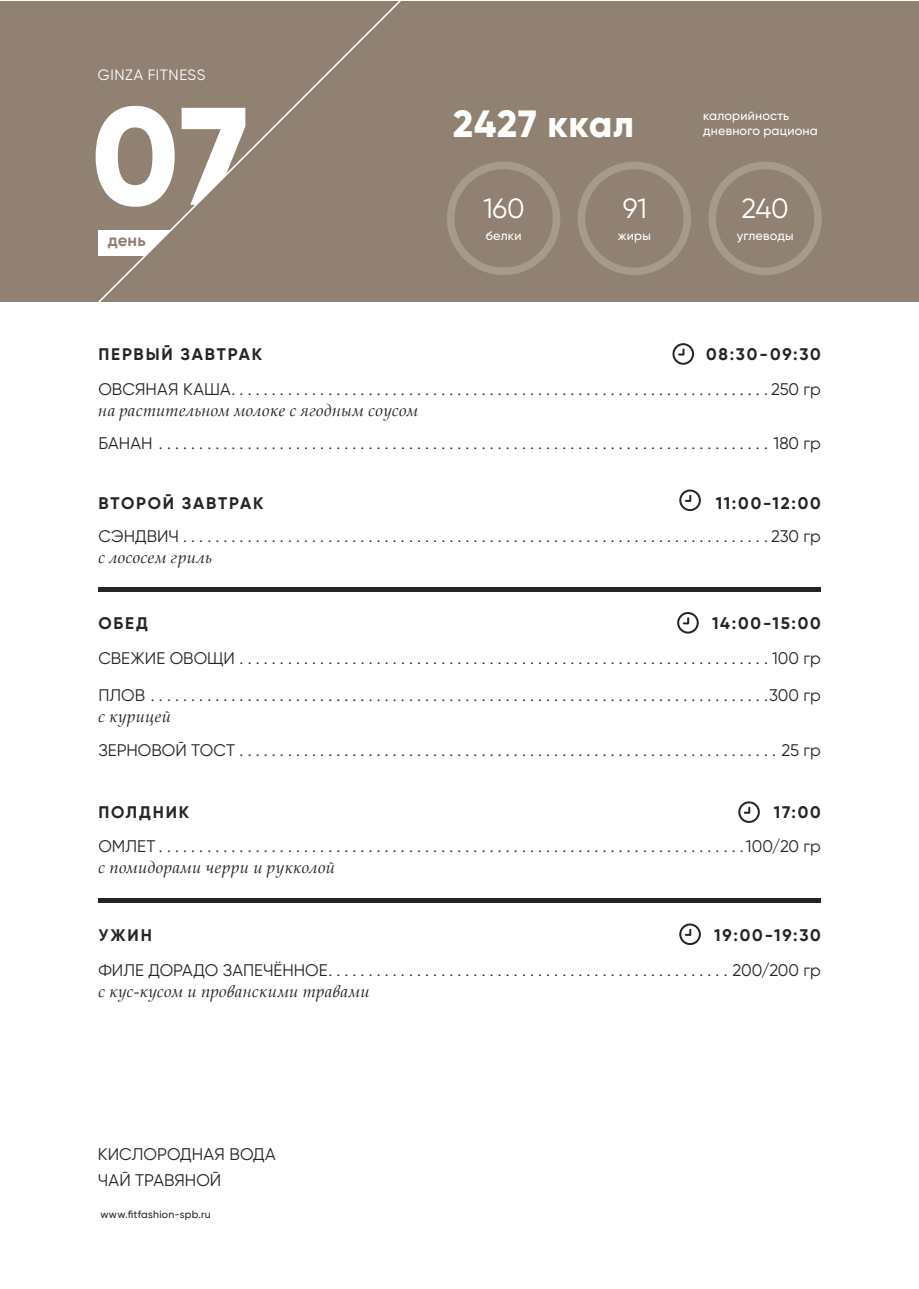
<style>
.page{position:relative;width:919px;height:1289px;background:#fff}
.page>*{position:absolute;margin:0;border:0;box-sizing:border-box;transform-origin:0 0}
.t1{font:800 138.6px "Gilroy";color:#fff}
.t2{font:800 37.95px "Gilroy";letter-spacing:.02em;color:#fff}
.t3{font:27.75px "Gilroy";letter-spacing:-.005em;color:#fff}
.t4{font:16.8px/25.2px "Gilroy";color:#222628}
.t5{font:italic 16.8px "Book Antiqua";letter-spacing:.02em;color:#222628}
.t6{font:700 16.8px "Gilroy";letter-spacing:.11em;color:#222628}
.t7{font:700 16.8px "Gilroy";color:#908172}
.t8{font:15px "Gilroy";letter-spacing:.035em;color:#fff}
.t9{font:500 12.6px/15.1px "Gilroy";letter-spacing:.015em;color:#fff}
.t10{font:500 10.5px "Gilroy";letter-spacing:.02em;color:#222527}
</style>
<div class="page">
<div style="left:0;top:1px;width:918px;height:300px;background:#908172"></div>
<svg style="left:447px;top:162px;width:113px;height:113px"></svg>
<svg style="left:578px;top:162px;width:113px;height:113px"></svg>
<svg style="left:708px;top:162px;width:113px;height:113px"></svg>
<svg style="left:81px;top:1px;width:328px;height:301px"></svg>
<svg style="left:98px;top:230px;width:86px;height:25px;fill:#fff"></svg>
<hr style="left:98px;top:587px;width:722px;height:4px;background:#222628">
<div style="left:98px;top:898px;width:722px;height:5px;background:#222628"></div>
<svg style="left:672px;top:343px;width:22px;height:22px"></svg>
<svg style="left:679px;top:489px;width:21px;height:22px"></svg>
<svg style="left:677px;top:612px;width:21px;height:21px"></svg>
<svg style="left:738px;top:801px;width:21px;height:22px"></svg>
<svg style="left:679px;top:923px;width:21px;height:22px"></svg>
<p class="t8" style="left:98px;top:65px;width:109px">GINZA FITNESS</p>
<h1 class="t1" style="left:91px;top:69px;width:158px">07</h1>
<p class="t7" style="left:108px;top:229px;width:39px">день</p>
<h2 class="t2" style="left:453px;top:99px;width:182px">2427 ккал</h2>
<p class="t9" style="left:703px;top:108px;width:116px">калорийность дневного рациона</p>
<h3 class="t3" style="left:483px;top:191px;width:43px">160</h3>
<h3 class="t3" style="left:622px;top:191px;width:26px">91</h3>
<h3 class="t3" style="left:741px;top:191px;width:49px">240</h3>
<p class="t9" style="left:485px;top:228px;width:37px">белки</p>
<p class="t9" style="left:618px;top:228px;width:34px">жиры</p>
<p class="t9" style="left:736px;top:228px;width:58px">углеводы</p>
<p class="t6" style="left:98px;top:344px;width:165px">ПЕРВЫЙ ЗАВТРАК</p>
<p class="t6" style="left:706px;top:344px;width:116px">08:30-09:30</p>
<p class="t4" style="left:98px;top:376px;width:724px">ОВСЯНАЯ КАША. . . . . . . . . . . . . . . . . . . . . . . . . . . . . . . . . . . . . . . . . . . . . . . . . . . . . . . . . . . . . . . . . . . 250 гр</p>
<p class="t5" style="left:98px;top:398px;width:321px">на растительном молоке с ягодным соусом</p>
<p class="t4" style="left:98px;top:431px;width:724px">БАНАН . . . . . . . . . . . . . . . . . . . . . . . . . . . . . . . . . . . . . . . . . . . . . . . . . . . . . . . . . . . . . . . . . . . . . . . . . . . . 180 гр</p>
<p class="t6" style="left:98px;top:492px;width:167px">ВТОРОЙ ЗАВТРАК</p>
<p class="t6" style="left:715px;top:492px;width:107px">11:00-12:00</p>
<p class="t4" style="left:98px;top:523px;width:724px">СЭНДВИЧ . . . . . . . . . . . . . . . . . . . . . . . . . . . . . . . . . . . . . . . . . . . . . . . . . . . . . . . . . . . . . . . . . . . . . . . . . 230 гр</p>
<p class="t5" style="left:98px;top:545px;width:115px">с лососем гриль</p>
<p class="t6" style="left:98px;top:612px;width:51px">ОБЕД</p>
<p class="t6" style="left:712px;top:612px;width:110px">14:00-15:00</p>
<p class="t4" style="left:98px;top:645px;width:724px">СВЕЖИЕ ОВОЩИ . . . . . . . . . . . . . . . . . . . . . . . . . . . . . . . . . . . . . . . . . . . . . . . . . . . . . . . . . . . . . . . . . . 100 гр</p>
<p class="t4" style="left:98px;top:682px;width:724px">ПЛОВ . . . . . . . . . . . . . . . . . . . . . . . . . . . . . . . . . . . . . . . . . . . . . . . . . . . . . . . . . . . . . . . . . . . . . . . . . . . . .300 гр</p>
<p class="t5" style="left:98px;top:704px;width:74px">с курицей</p>
<p class="t4" style="left:98px;top:736px;width:724px">ЗЕРНОВОЙ ТОСТ . . . . . . . . . . . . . . . . . . . . . . . . . . . . . . . . . . . . . . . . . . . . . . . . . . . . . . . . . . . . . . . . . . . 25 гр</p>
<p class="t6" style="left:98px;top:801px;width:92px">ПОЛДНИК</p>
<p class="t6" style="left:773px;top:801px;width:48px">17:00</p>
<p class="t4" style="left:98px;top:833px;width:724px">ОМЛЕТ . . . . . . . . . . . . . . . . . . . . . . . . . . . . . . . . . . . . . . . . . . . . . . . . . . . . . . . . . . . . . . . . . . . . . . . . .100/20 гр</p>
<p class="t5" style="left:98px;top:855px;width:238px">с помидорами черри и рукколой</p>
<p class="t6" style="left:98px;top:924px;width:55px">УЖИН</p>
<p class="t6" style="left:714px;top:924px;width:108px">19:00-19:30</p>
<p class="t4" style="left:98px;top:956px;width:724px">ФИЛЕ ДОРАДО ЗАПЕЧЁННОЕ. . . . . . . . . . . . . . . . . . . . . . . . . . . . . . . . . . . . . . . . . . . . . . . . . . 200/200 гр</p>
<p class="t5" style="left:98px;top:979px;width:273px">с кус-кусом и прованскими травами</p>
<p class="t4" style="left:98px;top:1141px;width:179px">КИСЛОРОДНАЯ ВОДА<br>ЧАЙ ТРАВЯНОЙ</p>
<p class="t10" style="left:100px;top:1207px;width:112px">www.fitfashion-spb.ru</p>
</div>
